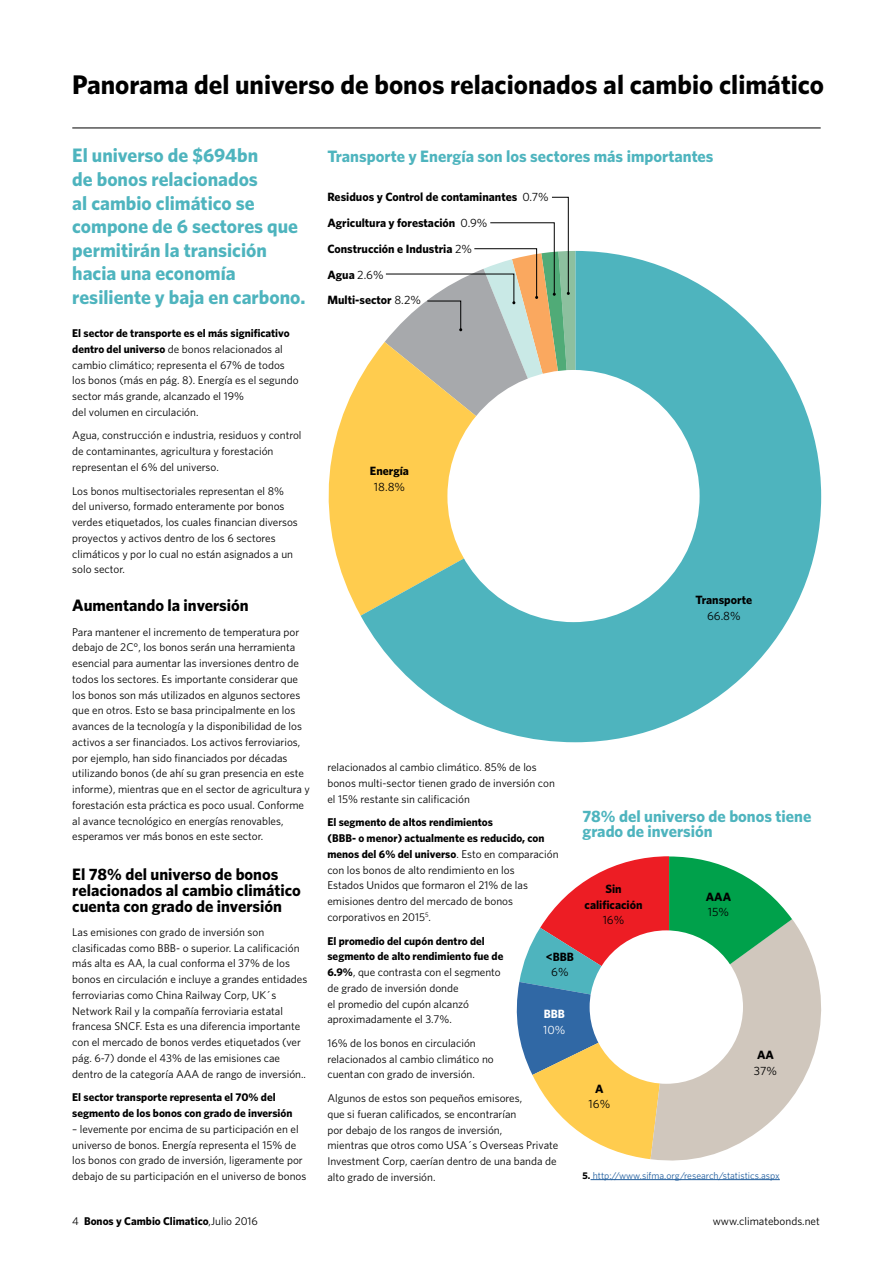
<style>
.page{position:relative;width:893px;height:1263px;background:#fff}
.page>*{position:absolute;margin:0;border:0;box-sizing:border-box;transform-origin:0 0}
.t1{font:700 27px "Whitney";color:#000}
.t2{font:700 19.5px/23.7px "Whitney";color:#4eb4be}
.t3{font:700 16.5px/15.8px "Whitney";color:#000}
.t4{font:700 16.5px/15.8px "Whitney";color:#4eb4be}
.t5{font:700 12px/25.8px "Whitney";color:#000;text-align:center}
.t6{font:12px "Whitney";color:#000}
.t7{font:700 12px "Whitney";color:#fff}
.t8{font:12px "Whitney";color:#fff}
.t9{font:11.25px/15.8px "Whitney";color:#000}
.t10{font:700 11.25px/15.8px "Whitney";color:#000}
.t11{font:9.75px "Whitney";color:#215e9e}
.s1{font-weight:700}
.s2{font-weight:400}
.s3{font-weight:700;color:#000}
</style>
<div class="page">
<svg style="left:516px;top:856px;width:306px;height:305px"></svg>
<div style="left:590px;top:930px;width:153px;height:154px;background:#fff;border-radius:50%"></div>
<hr style="left:72px;top:128px;width:749px;height:1px;background:#000">
<svg style="left:328px;top:376px;width:33px;height:240px;fill:#ffcc4e"></svg>
<svg style="left:361px;top:251px;width:460px;height:491px;fill:#4eb4be"></svg>
<svg style="left:385px;top:196px;width:190px;height:301px"></svg>
<div style="left:447px;top:370px;width:253px;height:252px;background:#fff;border-radius:50%"></div>
<hr style="left:590px;top:1179px;width:190px;height:1px;background:#215e9e">
<h1 class="t1" style="left:72px;top:66px;width:753px">Panorama del universo de bonos relacionados al cambio climático</h1>
<h2 class="t2" style="left:72px;top:143px;width:235px">El universo de $694bn<br>de bonos relacionados<br>al cambio climático se compone de 6 sectores que permitirán la transición hacia una economía resiliente y baja en carbono.</h2>
<p class="t9" style="left:72px;top:325px;width:228px"><span class="s1">El sector de transporte es el más significativo dentro del universo</span> de bonos relacionados al cambio climático; representa el 67% de todos los bonos (más en pág. 8). Energía es el segundo sector más grande, alcanzado el 19%<br>del volumen en circulación.</p>
<p class="t9" style="left:72px;top:427px;width:231px">Agua, construcción e industria, residuos y control de contaminantes, agricultura y forestación representan el 6% del universo.</p>
<p class="t9" style="left:72px;top:482px;width:227px">Los bonos multisectoriales representan el 8% del universo, formado enteramente por bonos verdes etiquetados, los cuales financian diversos proyectos y activos dentro de los 6 sectores climáticos y por lo cual no están asignados a un solo sector.</p>
<h3 class="t3" style="left:72px;top:597px;width:178px">Aumentando la inversión</h3>
<p class="t9" style="left:72px;top:623px;width:239px">Para mantener el incremento de temperatura por debajo de 2C°, los bonos serán una herramienta esencial para aumentar las inversiones dentro de todos los sectores. Es importante considerar que los bonos son más utilizados en algunos sectores que en otros. Esto se basa principalmente en los avances de la tecnología y la disponibilidad de los activos a ser financiados. Los activos ferroviarios, por ejemplo, han sido financiados por décadas utilizando bonos (de ahí su gran presencia en este informe), mientras que en el sector de agricultura y forestación esta práctica es poco usual. Conforme al avance tecnológico en energías renovables, esperamos ver más bonos en este sector.</p>
<h3 class="t3" style="left:72px;top:866px;width:230px">El 78% del universo de bonos relacionados al cambio climático cuenta con grado de inversión</h3>
<p class="t9" style="left:72px;top:924px;width:237px">Las emisiones con grado de inversión son clasificadas como BBB- o superior. La calificación más alta es AA, la cual conforma el 37% de los bonos en circulación e incluye a grandes entidades ferroviarias como China Railway Corp, UK´s Network Rail y la compañía ferroviaria estatal francesa SNCF. Esta es una diferencia importante con el mercado de bonos verdes etiquetados (ver pág. 6-7) donde el 43% de las emisiones cae dentro de la categoría AAA de rango de inversión..</p>
<p class="t10" style="left:72px;top:1089px;width:222px">El sector transporte representa el 70% del segmento de los bonos con grado de inversión</p>
<p class="t9" style="left:72px;top:1121px;width:236px">– levemente por encima de su participación en el universo de bonos. Energía representa el 15% de los bonos con grado de inversión, ligeramente por debajo de su participación en el universo de bonos</p>
<h3 class="t4" style="left:327px;top:148px;width:388px">Transporte y Energía son los sectores más importantes</h3>
<p class="t5" style="left:327px;top:184px;width:223px;text-align:left">Residuos y Control de contaminantes <span class="s2">0.7%<br></span>Agricultura y forestación <span class="s2">0.9%<br></span>Construcción e Industria <span class="s2">2%<br></span>Agua <span class="s2">2.6%<br></span>Multi-sector <span class="s2">8.2%</span></p>
<p class="t5" style="left:370px;top:457px;width:41px">Energía</p>
<p class="t6" style="left:374px;top:478px;width:33px">18.8%</p>
<p class="t5" style="left:696px;top:587px;width:58px">Transporte</p>
<p class="t6" style="left:707px;top:608px;width:35px">66.8%</p>
<p class="t9" style="left:327px;top:759px;width:229px">relacionados al cambio climático. 85% de los bonos multi-sector tienen grado de inversión con el 15% restante sin calificación</p>
<p class="t9" style="left:327px;top:814px;width:233px"><span class="s1">El segmento de altos rendimientos<br>(BBB- o menor) actualmente es reducido, con menos del 6% del universo</span>. Esto en comparación con los bonos de alto rendimiento en los<br>Estados Unidos que formaron el 21% de las emisiones dentro del mercado de bonos corporativos en 2015<sup>5</sup>.</p>
<p class="t9" style="left:327px;top:932px;width:177px"><span class="s1">El promedio del cupón dentro del segmento de alto rendimiento fue de<br>6.9%</span>, que contrasta con el segmento de grado de inversión donde<br>el promedio del cupón alcanzó aproximadamente el 3.7%.</p>
<p class="t9" style="left:327px;top:1035px;width:168px">16% de los bonos en circulación relacionados al cambio climático no cuentan con grado de inversión.</p>
<p class="t9" style="left:327px;top:1090px;width:232px">Algunos de estos son pequeños emisores,<br>que si fueran calificados, se encontrarían<br>por debajo de los rangos de inversión,<br>mientras que otros como USA´s Overseas Private Investment Corp, caerían dentro de una banda de alto grado de inversión.</p>
<p class="t5" style="left:546px;top:943px;width:30px">&lt;BBB</p>
<p class="t6" style="left:551px;top:964px;width:19px">6%</p>
<p class="t7" style="left:544px;top:1006px;width:23px">BBB</p>
<p class="t8" style="left:543px;top:1022px;width:24px">10%</p>
<h3 class="t4" style="left:583px;top:807px;width:230px">78% del universo de bonos tiene grado de inversión</h3>
<p class="t5" style="left:585px;top:880px;width:59px;line-height:15.8px">Sin calificación</p>
<p class="t6" style="left:603px;top:912px;width:23px">16%</p>
<p class="t5" style="left:595px;top:1075px;width:10px">A</p>
<p class="t6" style="left:589px;top:1096px;width:23px">16%</p>
<p class="t5" style="left:706px;top:883px;width:27px">AAA</p>
<p class="t6" style="left:708px;top:904px;width:23px">15%</p>
<p class="t5" style="left:757px;top:1041px;width:18px">AA</p>
<p class="t6" style="left:754px;top:1062px;width:25px">37%</p>
<p class="t11" style="left:583px;top:1169px;width:199px"><span class="s3">5.</span> http://www.sifma.org/research/statistics.aspx</p>
<p class="t10" style="left:72px;top:1213px;width:187px"><span class="s2">4</span> Bonos y Cambio Climatico<span class="s2">,Julio 2016</span></p>
<p class="t9" style="left:713px;top:1213px;width:109px">www.climatebonds.net</p>
</div>
